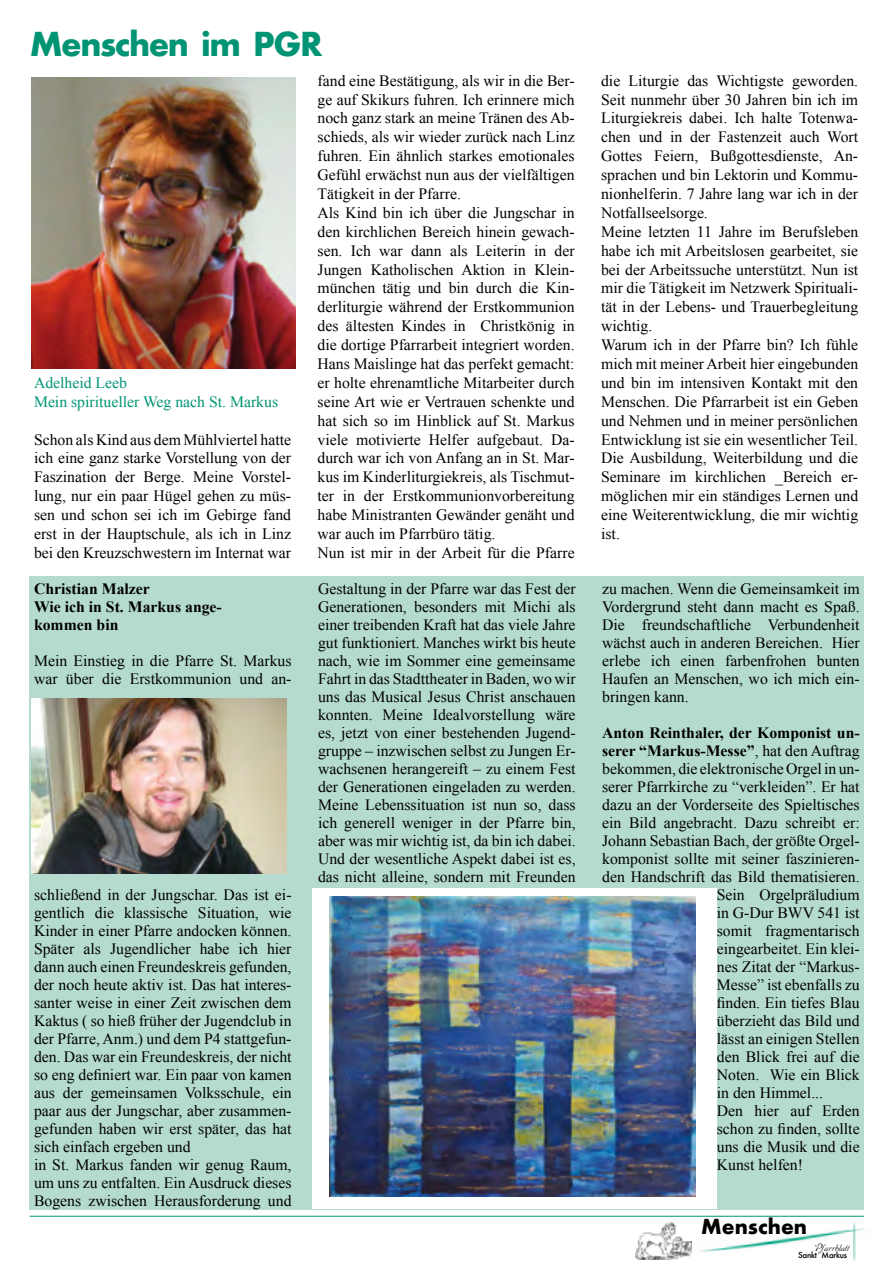
<style>
.page{position:relative;width:893px;height:1263px;background:#fff}
.page>*{position:absolute;margin:0;border:0;box-sizing:border-box;transform-origin:0 0}
.t1{font:700 36px "Futura";letter-spacing:-.04em;color:#009475}
.t2{font:700 22.5px "Futura";color:#000}
.t3{font:15.75px/18.9px "Times New Roman";color:#000}
.t4{font:700 15.75px/18px "Times New Roman";color:#000}
.t5{font:15.75px/18.9px "Times New Roman";color:#009475}
.t6{font:10.5px "Dobkin Script";color:#000}
.t7{font:9px "Futura";letter-spacing:-.03em;color:#000}
.s1{font-weight:400}
</style>
<div class="page">
<hr style="left:30px;top:1216px;width:834px;height:1px;background:#009475">
<img style="left:700px;top:1228px;width:165px;height:24px">
<div style="left:853px;top:1220px;width:3px;height:42px;border:2px solid #009475;border-radius:50%"></div>
<img style="left:635px;top:1222px;width:57px;height:38px">
<img style="left:32px;top:78px;width:264px;height:291px">
<div style="left:30px;top:576px;width:834px;height:634px;background:#b4dbce"></div>
<img style="left:31px;top:698px;width:256px;height:175px">
<div style="left:313px;top:889px;width:404px;height:320px;background:#fff"></div>
<img style="left:329px;top:896px;width:367px;height:301px">
<h1 class="t1" style="left:30px;top:23px;width:294px">Menschen im PGR</h1>
<p class="t5" style="left:34px;top:373px;width:246px">Adelheid Leeb<br>Mein spiritueller Weg nach St. Markus</p>
<p class="t3" style="left:34px;top:430px;width:259px;text-align:justify">Schon als Kind aus dem Mühlviertel hatte ich eine ganz starke Vorstellung von der Faszination der Berge. Meine Vorstel&shy;lung, nur ein paar Hügel gehen zu müs&shy;sen und schon sei ich im Gebirge fand erst in der Hauptschule, als ich in Linz bei den Kreuzschwestern im Internat war</p>
<p class="t4" style="left:34px;top:579px;width:189px">Christian Malzer<br>Wie ich in St. Markus ange&shy;kommen bin</p>
<p class="t3" style="left:34px;top:651px;width:259px;line-height:18px">Mein Einstieg in die Pfarre St. Markus war über die Erstkommunion und an-</p>
<p class="t3" style="left:34px;top:885px;width:259px;line-height:18px">schließend in der Jungschar. Das ist ei&shy;gentlich die klassische Situation, wie Kinder in einer Pfarre andocken können.<br>Später als Jugendlicher habe ich hier dann auch einen Freundeskreis gefunden, der noch heute aktiv ist. Das hat interes&shy;santer weise in einer Zeit zwischen dem Kaktus ( so hieß früher der Jugendclub in der Pfarre, Anm.) und dem P4 stattgefun&shy;den. Das war ein Freundeskreis, der nicht so eng definiert war. Ein paar von kamen aus der gemeinsamen Volksschule, ein paar aus der Jungschar, aber zusammen&shy;gefunden haben wir erst später, das hat sich einfach ergeben und<br>in St. Markus fanden wir genug Raum, um uns zu entfalten. Ein Ausdruck dieses Bogens zwischen Herausforderung und</p>
<p class="t3" style="left:318px;top:71px;width:259px">fand eine Bestätigung, als wir in die Ber&shy;ge auf Skikurs fuhren. Ich erinnere mich noch ganz stark an meine Tränen des Ab&shy;schieds, als wir wieder zurück nach Linz fuhren. Ein ähnlich starkes emotionales Gefühl erwächst nun aus der vielfältigen Tätigkeit in der Pfarre.<br>Als Kind bin ich über die Jungschar in den kirchlichen Bereich hinein gewach&shy;sen. Ich war dann als Leiterin in der Jungen Katholischen Aktion in Klein&shy;münchen tätig und bin durch die Kin&shy;derliturgie während der Erstkommunion des ältesten Kindes in Christkönig in die dortige Pfarrarbeit integriert worden.<br>Hans Maislinge hat das perfekt gemacht: er holte ehrenamtliche Mitarbeiter durch seine Art wie er Vertrauen schenkte und hat sich so im Hinblick auf St. Markus viele motivierte Helfer aufgebaut. Da&shy;durch war ich von Anfang an in St. Mar&shy;kus im Kinderliturgiekreis, als Tischmut&shy;ter in der Erstkommunionvorbereitung habe Ministranten Gewänder genäht und war auch im Pfarrbüro tätig.<br>Nun ist mir in der Arbeit für die Pfarre</p>
<p class="t3" style="left:601px;top:71px;width:259px">die Liturgie das Wichtigste geworden.<br>Seit nunmehr über 30 Jahren bin ich im Liturgiekreis dabei. Ich halte Totenwa&shy;chen und in der Fastenzeit auch Wort Gottes Feiern, Bußgottesdienste, An&shy;sprachen und bin Lektorin und Kommu&shy;nionhelferin. 7 Jahre lang war ich in der Notfallseelsorge.<br>Meine letzten 11 Jahre im Berufsleben habe ich mit Arbeitslosen gearbeitet, sie bei der Arbeitssuche unterstützt. Nun ist mir die Tätigkeit im Netzwerk Spirituali&shy;tät in der Lebens- und Trauerbegleitung wichtig.<br>Warum ich in der Pfarre bin? Ich fühle mich mit meiner Arbeit hier eingebunden und bin im intensiven Kontakt mit den Menschen. Die Pfarrarbeit ist ein Geben und Nehmen und in meiner persönlichen Entwicklung ist sie ein wesentlicher Teil.<br>Die Ausbildung, Weiterbildung und die Seminare im kirchlichen _Bereich er&shy;möglichen mir ein ständiges Lernen und eine Weiterentwicklung, die mir wichtig ist.</p>
<p class="t3" style="left:318px;top:580px;width:259px;line-height:18px;text-align:justify">Gestaltung in der Pfarre war das Fest der Generationen, besonders mit Michi als einer treibenden Kraft hat das viele Jahre gut funktioniert. Manches wirkt bis heute nach, wie im Sommer eine gemeinsame Fahrt in das Stadttheater in Baden, wo wir uns das Musical Jesus Christ anschauen konnten. Meine Idealvorstellung wäre es, jetzt von einer bestehenden Jugend&shy;gruppe – inzwischen selbst zu Jungen Er&shy;wachsenen herangereift – zu einem Fest der Generationen eingeladen zu werden.<br>Meine Lebenssituation ist nun so, dass ich generell weniger in der Pfarre bin, aber was mir wichtig ist, da bin ich dabei.<br>Und der wesentliche Aspekt dabei ist es, das nicht alleine, sondern mit Freunden</p>
<p class="t3" style="left:602px;top:580px;width:259px;line-height:18px;text-align:justify">zu machen. Wenn die Gemeinsamkeit im Vordergrund steht dann macht es Spaß.<br>Die freundschaftliche Verbundenheit wächst auch in anderen Bereichen. Hier erlebe ich einen farbenfrohen bunten Haufen an Menschen, wo ich mich ein&shy;bringen kann.</p>
<p class="t4" style="left:602px;top:723px;width:259px">Anton Reinthaler, der Komponist un-</p>
<p class="t4" style="left:602px;top:741px;width:259px">serer “Markus-Messe”<span class="s1">, hat den Auftrag</span></p>
<p class="t3" style="left:602px;top:759px;width:259px">bekommen, die elektronische Orgel in un-</p>
<p class="t3" style="left:602px;top:777px;width:259px">serer Pfarrkirche zu “verkleiden”. Er hat</p>
<p class="t3" style="left:602px;top:795px;width:259px">dazu an der Vorderseite des Spieltisches</p>
<p class="t3" style="left:602px;top:813px;width:259px">ein Bild angebracht. Dazu schreibt er:</p>
<p class="t3" style="left:602px;top:831px;width:259px">Johann Sebastian Bach, der größte Orgel-</p>
<p class="t3" style="left:602px;top:849px;width:259px">komponist sollte mit seiner faszinieren-</p>
<p class="t3" style="left:602px;top:867px;width:259px">den Handschrift das Bild thematisieren.</p>
<p class="t3" style="left:717px;top:885px;width:144px">Sein Orgelpräludium</p>
<p class="t3" style="left:717px;top:903px;width:144px">in G-Dur BWV 541 ist</p>
<p class="t3" style="left:717px;top:921px;width:144px">somit fragmentarisch</p>
<p class="t3" style="left:717px;top:939px;width:144px">eingearbeitet. Ein klei-</p>
<p class="t3" style="left:717px;top:957px;width:144px">nes Zitat der “Markus-</p>
<p class="t3" style="left:717px;top:975px;width:144px">Messe” ist ebenfalls zu</p>
<p class="t3" style="left:717px;top:993px;width:144px">finden. Ein tiefes Blau</p>
<p class="t3" style="left:717px;top:1011px;width:144px">überzieht das Bild und</p>
<p class="t3" style="left:717px;top:1029px;width:144px">lässt an einigen Stellen</p>
<p class="t3" style="left:717px;top:1047px;width:144px">den Blick frei auf die</p>
<p class="t3" style="left:717px;top:1065px;width:144px">Noten. Wie ein Blick</p>
<p class="t3" style="left:717px;top:1083px;width:108px">in den Himmel...</p>
<p class="t3" style="left:717px;top:1101px;width:144px">Den hier auf Erden</p>
<p class="t3" style="left:717px;top:1119px;width:144px">schon zu finden, sollte</p>
<p class="t3" style="left:717px;top:1137px;width:144px">uns die Musik und die</p>
<p class="t3" style="left:717px;top:1155px;width:88px">Kunst helfen!</p>
<h2 class="t2" style="left:701px;top:1213px;width:107px">Menschen</h2>
<p class="t6" style="left:815px;top:1243px;width:36px">Pfarrblatt</p>
<p class="t7" style="left:798px;top:1249px;width:50px">Sankt Markus</p>
</div>
